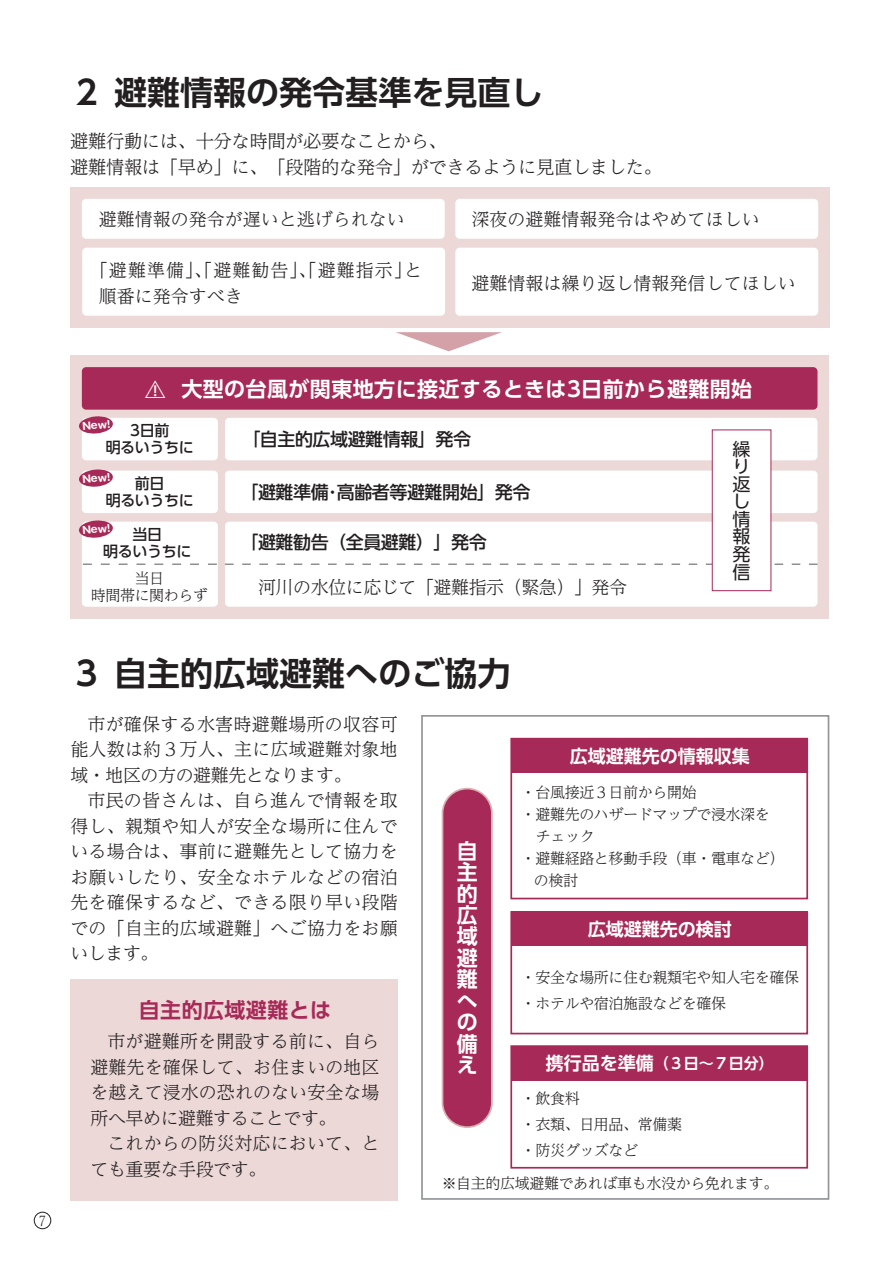
<style>
.page{position:relative;width:893px;height:1263px;background:#fff}
.page>*{position:absolute;margin:0;border:0;box-sizing:border-box;transform-origin:0 0}
.t1{font:700 33px "UD Shin Go Pro De";color:#231f20}
.t2{font:700 21px/21.5px "UD Shin Go Pro De";letter-spacing:.02em;color:#fff;text-align:justify}
.t3{font:700 21px "UD Shin Go Pro De";letter-spacing:.02em;color:#a72957}
.t4{font:300 18.3px/25.5px "UD Reimin Pr 6 N";letter-spacing:-.025em;color:#231f20}
.t5{font:300 18px/25.5px "UD Reimin Pr 6 N";letter-spacing:.005em;color:#231f20;text-align:justify}
.t6{font:500 18px "UD Shin Go Pro";letter-spacing:-.025em;color:#231f20}
.t7{font:300 18px/25.5px "UD Reimin Pr 6 N";letter-spacing:.06em;color:#231f20}
.t8{font:300 18px "UD Reimin Pr 6 N";letter-spacing:-.025em;color:#231f20}
.t9{font:700 18px "UD Shin Go Pro De";color:#fff}
.t10{font:18px/17.5px "UD Shin Go Pro";color:#231f20}
.t11{font:300 15px/26.2px "UD Reimin Pr 6 N";letter-spacing:-.025em;color:#231f20}
.t12{font:500 15px/17px "UD Shin Go Pro";letter-spacing:-.025em;color:#231f20;text-align:center}
.t13{font:700 15px "UD Shin Go Pro De";color:#fff}
.t14{font:300 13.5px "UD Reimin Pr 6 N";color:#231f20;scale:.8 1}
.t15{font:700 9.9px "Gothic MB101 Pro";color:#fff}
.s1{font-family:"UD Kakugo Large Pr 6 N DB";font-weight:400}
.s2{font-size:18px}
</style>
<div class="page">
<div style="left:34px;top:1212px;width:17px;height:17px;border:1px solid #231f20;border-radius:50%"></div>
<div style="left:70px;top:355px;width:759px;height:264px;background:#edd8d8"></div>
<div style="left:82px;top:522px;width:136px;height:85px;background:#fff;border-radius:4px"></div>
<div style="left:225px;top:522px;width:592px;height:85px;background:#fff;border-radius:4px"></div>
<div style="left:70px;top:187px;width:759px;height:140px;background:#edd8d8"></div>
<div style="left:82px;top:199px;width:363px;height:40px;background:#fff;border-radius:4px"></div>
<div style="left:82px;top:248px;width:363px;height:68px;background:#fff;border-radius:4px"></div>
<div style="left:82px;top:418px;width:136px;height:42px;background:#fff;border-radius:4px"></div>
<div style="left:225px;top:418px;width:592px;height:42px;background:#fff;border-radius:4px"></div>
<div style="left:82px;top:471px;width:136px;height:42px;background:#fff;border-radius:4px"></div>
<div style="left:225px;top:471px;width:592px;height:42px;background:#fff;border-radius:4px"></div>
<div style="left:455px;top:248px;width:363px;height:68px;background:#fff;border-radius:4px"></div>
<div style="left:455px;top:199px;width:363px;height:40px;background:#fff;border-radius:4px"></div>
<svg style="left:396px;top:332px;width:106px;height:19px"></svg>
<div style="left:82px;top:367px;width:735px;height:43px;background:#a72957;border-radius:4px"></div>
<div style="left:70px;top:979px;width:328px;height:221px;background:#edd8d8"></div>
<div style="left:421px;top:715px;width:408px;height:485px;border:2px solid #939598"></div>
<div style="left:511px;top:739px;width:297px;height:34px;background:#a72957"></div>
<div style="left:511px;top:912px;width:297px;height:34px;background:#a72957"></div>
<div style="left:511px;top:1046px;width:297px;height:34px;background:#a72957"></div>
<div style="left:510px;top:738px;width:298px;height:161px;border:2px solid #a72957"></div>
<div style="left:510px;top:911px;width:298px;height:123px;border:2px solid #a72957"></div>
<div style="left:510px;top:1045px;width:298px;height:123px;border:2px solid #a72957"></div>
<div style="left:442px;top:789px;width:50px;height:338px;background:#a72957;border-radius:25px"></div>
<div style="left:442px;top:788px;width:51px;height:340px;border:2px solid #dab0b4;border-radius:25px"></div>
<svg style="left:83px;top:564px;width:134px;height:1px"></svg>
<svg style="left:225px;top:564px;width:592px;height:1px"></svg>
<div style="left:712px;top:429px;width:59px;height:162px;background:#fff;border:1px solid #a72957"></div>
<svg style="left:79px;top:416px;width:34px;height:18px"></svg>
<svg style="left:79px;top:469px;width:34px;height:18px"></svg>
<svg style="left:79px;top:520px;width:34px;height:18px"></svg>
<h1 class="t1" style="left:70px;top:66px;width:474px">２ 避難情報の発令基準を見直し</h1>
<p class="t4" style="left:70px;top:128px;width:593px">避難行動には、十分な時間が必要なことから、<br>避難情報は「早め」に、「段階的な発令」ができるように見直しました。</p>
<p class="t5" style="left:99px;top:205px;width:308px">避難情報の発令が遅いと逃げられない</p>
<p class="t7" style="left:99px;top:257px;width:325px;text-indent:-9px">「避難準備」､「避難勧告」､「避難指示」と順番に発令すべき</p>
<p class="t5" style="left:472px;top:206px;width:289px">深夜の避難情報発令はやめてほしい</p>
<p class="t5" style="left:472px;top:270px;width:325px">避難情報は繰り返し情報発信してほしい</p>
<p class="t14" style="left:39px;top:1209px;width:10px">7</p>
<p class="t2" style="left:145px;top:378px;width:609px"><span class="s1">⚠</span> 大型の台風が関東地方に接近するときは3日前から避難開始</p>
<p class="t15" style="left:82px;top:418px;width:29px;rotate:-5deg">New!</p>
<p class="t12" style="left:106px;top:422px;width:90px">3日前<br>明るいうちに</p>
<p class="t15" style="left:82px;top:471px;width:29px;rotate:-5deg">New!</p>
<p class="t12" style="left:106px;top:474px;width:90px">前日<br>明るいうちに</p>
<p class="t15" style="left:82px;top:522px;width:29px;rotate:-5deg">New!</p>
<p class="t12" style="left:103px;top:525px;width:90px">当日<br>明るいうちに</p>
<p class="t11" style="left:91px;top:569px;width:119px;line-height:17px;text-align:center">当日<br>時間帯に関わらず</p>
<p class="t6" style="left:242px;top:425px;width:230px">「自主的広域避難情報」発令</p>
<p class="t6" style="left:241px;top:477px;width:291px">「避難準備･高齢者等避難開始」発令</p>
<p class="t6" style="left:241px;top:527px;width:248px">「避難勧告（全員避難）」発令</p>
<p class="t8" style="left:241px;top:572px;width:388px">　河川の水位に応じて「避難指示（緊急）」発令</p>
<h1 class="t1" style="left:70px;top:647px;width:441px">３ 自主的広域避難へのご協力</h1>
<p class="t10" style="left:733px;top:440px;width:19px">繰り返し情報発信</p>
<p class="t5" style="left:70px;top:711px;width:329px;text-indent:17px">市が確保する水害時避難場所の収容可能人数は約３万人、主に広域避難対象地域・地区の方の避難先となります。</p>
<p class="t5" style="left:70px;top:787px;width:329px;text-indent:17px">市民の皆さんは、自ら進んで情報を取得し、親類や知人が安全な場所に住んでいる場合は、事前に避難先として協力をお願いしたり、安全なホテルなどの宿泊先を確保するなど、できる限り早い段階での「自主的広域避難」へご協力をお願いします。</p>
<p class="t3" style="left:139px;top:993px;width:194px">自主的広域避難とは</p>
<p class="t5" style="left:90px;top:1028px;width:291px;text-indent:17px">市が避難所を開設する前に、自ら避難先を確保して、お住まいの地区を越えて浸水の恐れのない安全な場所へ早めに避難することです。</p>
<p class="t5" style="left:90px;top:1130px;width:291px;text-indent:17px">これからの防災対応において、とても重要な手段です。</p>
<p class="t2" style="left:457px;top:839px;width:22px">自主的広域避難への備え</p>
<p class="t9" style="left:570px;top:741px;width:181px">広域避難先の情報収集</p>
<p class="t11" style="left:521px;top:779px;width:177px">・台風接近３日前から開始</p>
<p class="t11" style="left:521px;top:801px;width:250px">・避難先のハザードマップで浸水深を</p>
<p class="t11" style="left:525px;top:823px;width:72px">　チェック</p>
<p class="t11" style="left:521px;top:845px;width:265px">・避難経路と移動手段（車・電車など）</p>
<p class="t11" style="left:534px;top:867px;width:46px">の検討</p>
<p class="t9" style="left:588px;top:915px;width:145px">広域避難先の検討</p>
<p class="t11" style="left:521px;top:963px;width:280px">・安全な場所に住む親類宅や知人宅を確保・ホテルや宿泊施設などを確保</p>
<p class="t13" style="left:546px;top:1051px;width:229px"><span class="s2">携行品を準備</span>（３日〜７日分）</p>
<p class="t11" style="left:521px;top:1084px;width:163px">・飲食料<br>・衣類、日用品、常備薬・防災グッズなど</p>
<p class="t11" style="left:442px;top:1170px;width:338px">※自主的広域避難であれば車も水没から免れます。</p>
</div>
